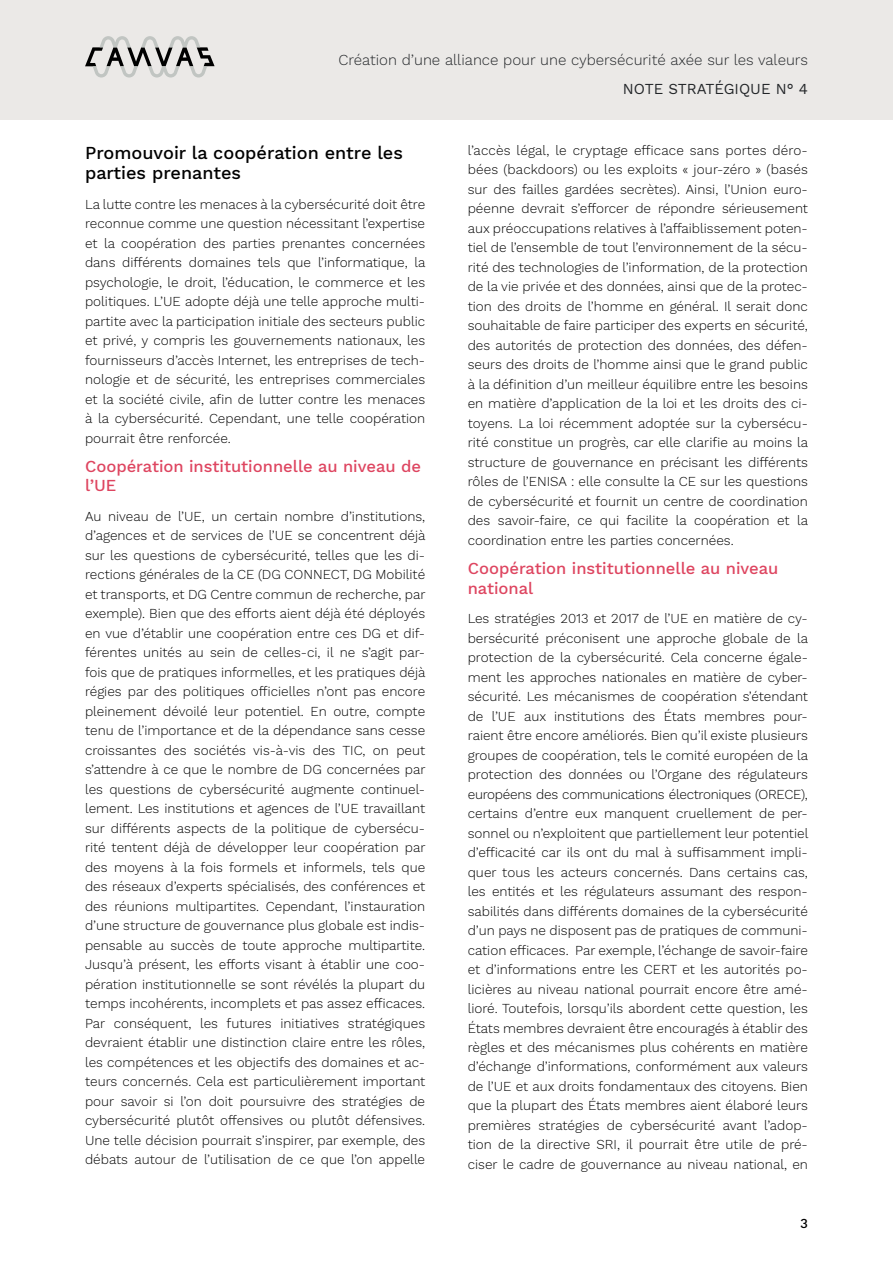
<style>
.page{position:relative;width:893px;height:1263px;background:#fff}
.page>*{position:absolute;margin:0;border:0;box-sizing:border-box;transform-origin:0 0}
.t1{font:500 18px/19.5px "Work Sans";color:#000}
.t2{font:500 16.5px/19.5px "Work Sans";color:#de4560}
.t3{font:300 15px "Work Sans";color:#222528}
.t4{font:15px "Work Sans";color:#222528}
.t5{font:300 13.5px/19.5px "Work Sans";color:#000;text-align:justify}
.t6{font:500 13.5px "Work Sans";color:#000}
</style>
<div class="page">
<div style="left:0;top:0;width:893px;height:119px;background:#ebe9e7"></div>
<svg style="left:85px;top:36px;width:130px;height:42px"></svg>
<p class="t3" style="left:339px;top:52px;width:471px">Création d’une alliance pour une cybersécurité axée sur les valeurs</p>
<h1 class="t1" style="left:85px;top:144px;width:319px">Promouvoir la coopération entre les parties prenantes</h1>
<p class="t5" style="left:85px;top:195px;width:342px">La lutte contre les menaces à la cybersécurité doit être reconnue comme une question nécessitant l’expertise et la coopération des parties prenantes concernées dans différents domaines tels que l’informatique, la psychologie, le droit, l’éducation, le commerce et les politiques. L’UE adopte déjà une telle approche multi&shy;partite avec la participation initiale des secteurs public et privé, y compris les gouvernements nationaux, les fournisseurs d’accès Internet, les entreprises de tech&shy;nologie et de sécurité, les entreprises commerciales et la société civile, afin de lutter contre les menaces à la cybersécurité. Cependant, une telle coopération pourrait être renforcée.</p>
<p class="t2" style="left:85px;top:457px;width:338px">Coopération institutionnelle au niveau de l’UE</p>
<p class="t5" style="left:85px;top:507px;width:342px">Au niveau de l’UE, un certain nombre d’institutions, d’agences et de services de l’UE se concentrent déjà sur les questions de cybersécurité, telles que les di&shy;rections générales de la CE (DG CONNECT, DG Mobilité et transports, et DG Centre commun de recherche, par exemple). Bien que des efforts aient déjà été déployés en vue d’établir une coopération entre ces DG et dif&shy;férentes unités au sein de celles-ci, il ne s’agit par&shy;fois que de pratiques informelles, et les pratiques déjà régies par des politiques officielles n’ont pas encore pleinement dévoilé leur potentiel. En outre, compte tenu de l’importance et de la dépendance sans cesse croissantes des sociétés vis-à-vis des TIC, on peut s’attendre à ce que le nombre de DG concernées par les questions de cybersécurité augmente continuel&shy;lement. Les institutions et agences de l’UE travaillant sur différents aspects de la politique de cybersécu&shy;rité tentent déjà de développer leur coopération par des moyens à la fois formels et informels, tels que des réseaux d’experts spécialisés, des conférences et des réunions multipartites. Cependant, l’instauration d’une structure de gouvernance plus globale est indis&shy;pensable au succès de toute approche multipartite.<br>Jusqu’à présent, les efforts visant à établir une coo&shy;pération institutionnelle se sont révélés la plupart du temps incohérents, incomplets et pas assez efficaces.<br>Par conséquent, les futures initiatives stratégiques devraient établir une distinction claire entre les rôles, les compétences et les objectifs des domaines et ac&shy;teurs concernés. Cela est particulièrement important pour savoir si l’on doit poursuivre des stratégies de cybersécurité plutôt offensives ou plutôt défensives.<br>Une telle décision pourrait s’inspirer, par exemple, des débats autour de l’utilisation de ce que l’on appelle</p>
<p class="t4" style="left:623px;top:80px;width:186px">NOTE STRATÉGIQUE N° 4</p>
<p class="t5" style="left:468px;top:141px;width:342px">l’accès légal, le cryptage efficace sans portes déro&shy;bées (backdoors) ou les exploits « jour-zéro » (basés sur des failles gardées secrètes). Ainsi, l’Union euro&shy;péenne devrait s’efforcer de répondre sérieusement aux préoccupations relatives à l’affaiblissement poten&shy;tiel de l’ensemble de tout l’environnement de la sécu&shy;rité des technologies de l’information, de la protection de la vie privée et des données, ainsi que de la protec&shy;tion des droits de l’homme en général. Il serait donc souhaitable de faire participer des experts en sécurité, des autorités de protection des données, des défen&shy;seurs des droits de l’homme ainsi que le grand public à la définition d’un meilleur équilibre entre les besoins en matière d’application de la loi et les droits des ci&shy;toyens. La loi récemment adoptée sur la cybersécu&shy;rité constitue un progrès, car elle clarifie au moins la structure de gouvernance en précisant les différents rôles de l’ENISA : elle consulte la CE sur les questions de cybersécurité et fournit un centre de coordination des savoir-faire, ce qui facilite la coopération et la coordination entre les parties concernées.</p>
<p class="t2" style="left:468px;top:560px;width:312px">Coopération institutionnelle au niveau national</p>
<p class="t5" style="left:468px;top:609px;width:342px">Les stratégies 2013 et 2017 de l’UE en matière de cy&shy;bersécurité préconisent une approche globale de la protection de la cybersécurité. Cela concerne égale&shy;ment les approches nationales en matière de cyber&shy;sécurité. Les mécanismes de coopération s’étendant de l’UE aux institutions des États membres pour&shy;raient être encore améliorés. Bien qu’il existe plusieurs groupes de coopération, tels le comité européen de la protection des données ou l’Organe des régulateurs européens des communications électroniques (ORECE), certains d’entre eux manquent cruellement de per&shy;sonnel ou n’exploitent que partiellement leur potentiel d’efficacité car ils ont du mal à suffisamment impli&shy;quer tous les acteurs concernés. Dans certains cas, les entités et les régulateurs assumant des respon&shy;sabilités dans différents domaines de la cybersécurité d’un pays ne disposent pas de pratiques de communi&shy;cation efficaces. Par exemple, l’échange de savoir-faire et d’informations entre les CERT et les autorités po&shy;licières au niveau national pourrait encore être amé&shy;lioré. Toutefois, lorsqu’ils abordent cette question, les États membres devraient être encouragés à établir des règles et des mécanismes plus cohérents en matière d’échange d’informations, conformément aux valeurs de l’UE et aux droits fondamentaux des citoyens. Bien que la plupart des États membres aient élaboré leurs premières stratégies de cybersécurité avant l’adop&shy;tion de la directive SRI, il pourrait être utile de pré&shy;ciser le cadre de gouvernance au niveau national, en</p>
<p class="t6" style="left:800px;top:1215px;width:9px">3</p>
</div>
